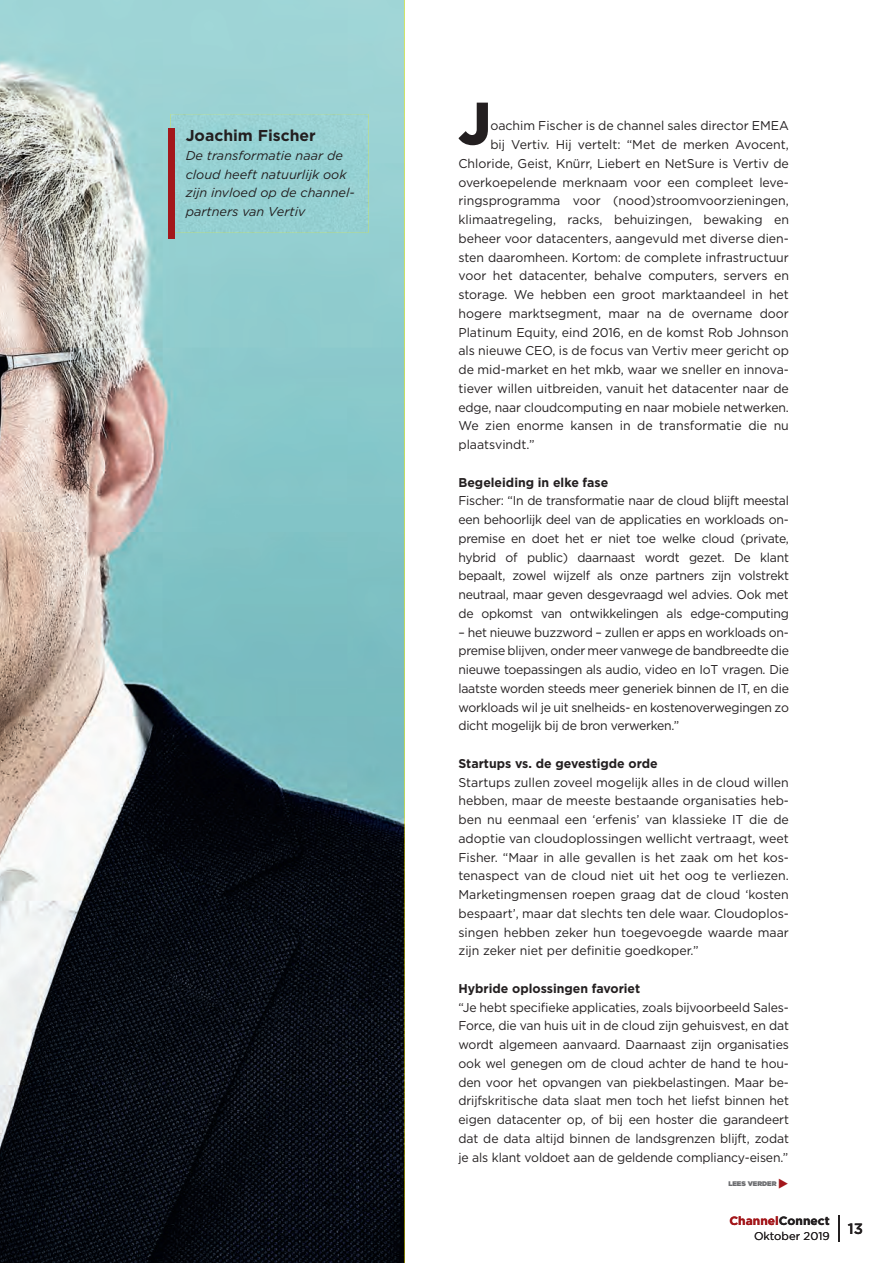
<style>
.page{position:relative;width:894px;height:1263px;background:#fff}
.page>*{position:absolute;margin:0;border:0;box-sizing:border-box;transform-origin:0 0}
.t1{font:900 59.85px "Gotham";color:#231f20}
.t2{font:700 15.75px "Gotham";color:#231f20}
.t3{font:500 15px "Gotham";color:#231f20}
.t4{font:12.75px/18.8px "Gotham";color:#231f20;text-align:justify}
.t5{font:12.75px/18.8px "Gotham";color:#231f20;text-align:justify;scale:.96 1}
.t6{font:italic 12.75px/18.8px "Gotham";color:#231f20}
.t7{font:700 12.75px "Gotham";color:#231f20}
.t8{font:700 12px "Gotham";color:#a3171b}
.t9{font:11.25px "Gotham";color:#231f20}
.t10{font:900 6.75px "Gotham";color:#6c6d70}
.s1{color:#a3171b}
.s2{color:#231f20}
</style>
<div class="page">
<img style="left:0;top:0;width:404px;height:1263px">
<div style="left:169px;top:129px;width:6px;height:110px;background:#a3171b"></div>
<div style="left:170px;top:114px;width:198px;height:119px;background:#96d1d2"></div>
<img style="left:170px;top:129px;width:5px;height:104px">
<svg style="left:838px;top:1215px;width:1px;height:27px"></svg>
<p class="t2" style="left:186px;top:125px;width:131px">Joachim Fischer</p>
<p class="t6" style="left:186px;top:146px;width:170px">De transformatie naar de cloud heeft natuurlijk ook zijn invloed op de channel&shy;partners van Vertiv</p>
<h1 class="t1" style="left:458px;top:82px;width:34px">J</h1>
<p class="t4" style="left:490px;top:116px;width:300px">oachim Fischer is de channel sales director EMEA</p>
<p class="t4" style="left:490px;top:135px;width:300px">bij Vertiv. Hij vertelt: “Met de merken Avocent,</p>
<p class="t4" style="left:458px;top:154px;width:332px">Chloride, Geist, Knürr, Liebert en NetSure is Vertiv de</p>
<p class="t4" style="left:458px;top:172px;width:332px">overkoepelende merknaam voor een compleet leve-</p>
<p class="t4" style="left:458px;top:191px;width:332px">ringsprogramma voor (nood)stroomvoorzieningen,</p>
<p class="t4" style="left:458px;top:210px;width:332px">klimaatregeling, racks, behuizingen, bewaking en</p>
<p class="t4" style="left:458px;top:229px;width:332px">beheer voor datacenters, aangevuld met diverse dien-</p>
<p class="t4" style="left:458px;top:247px;width:332px">sten daaromheen. Kortom: de complete infrastructuur</p>
<p class="t4" style="left:458px;top:266px;width:332px">voor het datacenter, behalve computers, servers en</p>
<p class="t4" style="left:458px;top:285px;width:332px">storage. We hebben een groot marktaandeel in het</p>
<p class="t4" style="left:458px;top:304px;width:332px">hogere marktsegment, maar na de overname door</p>
<p class="t4" style="left:458px;top:322px;width:332px">Platinum Equity, eind 2016, en de komst Rob Johnson</p>
<p class="t4" style="left:458px;top:341px;width:332px">als nieuwe CEO, is de focus van Vertiv meer gericht op</p>
<p class="t4" style="left:458px;top:360px;width:332px">de mid-market en het mkb, waar we sneller en innova-</p>
<p class="t4" style="left:458px;top:379px;width:332px">tiever willen uitbreiden, vanuit het datacenter naar de</p>
<p class="t5" style="left:458px;top:397px;width:346px">edge, naar cloudcomputing en naar mobiele netwerken.</p>
<p class="t4" style="left:458px;top:416px;width:332px">We zien enorme kansen in de transformatie die nu</p>
<p class="t4" style="left:458px;top:435px;width:78px">plaatsvindt.”</p>
<p class="t7" style="left:458px;top:474px;width:151px">Begeleiding in elke fase</p>
<p class="t5" style="left:458px;top:491px;width:346px">Fischer: “In de transformatie naar de cloud blijft meestal een behoorlijk deel van de applicaties en workloads on&shy;premise en doet het er niet toe welke cloud (private, hybrid of public) daarnaast wordt gezet. De klant bepaalt, zowel wijzelf als onze partners zijn volstrekt neutraal, maar geven desgevraagd wel advies. Ook met de opkomst van ontwikkelingen als edge-computing</p>
<p class="t5" style="left:458px;top:622px;width:346px">– het nieuwe buzzword – zullen er apps en workloads on&shy;premise blijven, onder meer vanwege de bandbreedte die nieuwe toepassingen als audio, video en IoT vragen. Die laatste worden steeds meer generiek binnen de IT, en die workloads wil je uit snelheids- en kostenoverwegingen zo dicht mogelijk bij de bron verwerken.”</p>
<p class="t7" style="left:458px;top:755px;width:201px">Startups vs. de gevestigde orde</p>
<p class="t4" style="left:458px;top:772px;width:332px">Startups zullen zoveel mogelijk alles in de cloud willen hebben, maar de meeste bestaande organisaties heb&shy;ben nu eenmaal een ‘erfenis’ van klassieke IT die de adoptie van cloudoplossingen wellicht vertraagt, weet Fisher. “Maar in alle gevallen is het zaak om het kos&shy;tenaspect van de cloud niet uit het oog te verliezen.<br>Marketingmensen roepen graag dat de cloud ‘kosten bespaart’, maar dat slechts ten dele waar. Cloudoplos&shy;singen hebben zeker hun toegevoegde waarde maar zijn zeker niet per definitie goedkoper.”</p>
<p class="t7" style="left:458px;top:980px;width:183px">Hybride oplossingen favoriet</p>
<p class="t5" style="left:458px;top:997px;width:346px">“Je hebt specifieke applicaties, zoals bijvoorbeeld Sales-Force, die van huis uit in de cloud zijn gehuisvest, en dat wordt algemeen aanvaard. Daarnaast zijn organisaties ook wel genegen om de cloud achter de hand te hou&shy;den voor het opvangen van piekbelastingen. Maar be&shy;drijfskritische data slaat men toch het liefst binnen het eigen datacenter op, of bij een hoster die garandeert dat de data altijd binnen de landsgrenzen blijft, zodat je als klant voldoet aan de geldende compliancy-eisen.”</p>
<p class="t10" style="left:728px;top:1179px;width:62px">LEES VERDER <span class="s1">▶</span></p>
<p class="t8" style="left:729px;top:1213px;width:102px">Channel<span class="s2">Connect</span></p>
<p class="t9" style="left:754px;top:1229px;width:77px">Oktober 2019</p>
<p class="t3" style="left:847px;top:1219px;width:17px">13</p>
</div>
